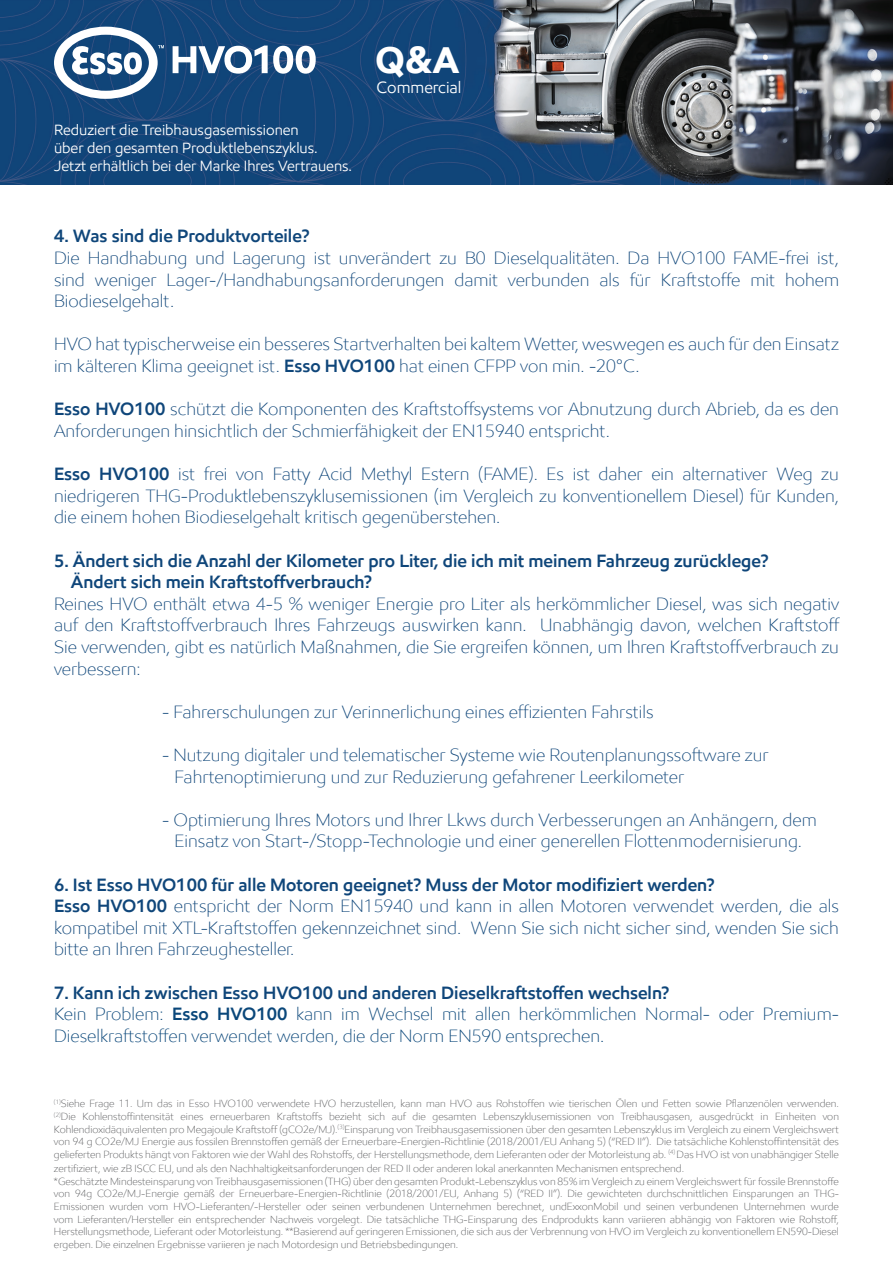
<style>
.page{position:relative;width:893px;height:1263px;background:#fff}
.page>*{position:absolute;margin:0;border:0;box-sizing:border-box;transform-origin:0 0}
.t1{font:700 37.5px "E Mprint";color:#fff}
.t2{font:300 18px/21.6px "E Mprint";color:#0f467a;text-align:justify}
.t3{font:600 18px "E Mprint";color:#0f467a}
.t4{font:300 18px/21.6px "E Mprint";color:#0a477a}
.t5{font:16.5px "E Mprint";color:#fff}
.t6{font:15px/18px "E Mprint";color:#fff}
.t7{font:300 10.5px/12.6px "E Mprint";color:#57585a;text-align:justify}
.s1{font-weight:600}
</style>
<div class="page">
<img style="left:0;top:0;width:893px;height:185px">
<svg style="left:54px;top:27px;width:110px;height:72px"></svg>
<svg style="left:173px;top:46px;width:143px;height:28px"></svg>
<h3 class="t6" style="left:54px;top:121px;width:300px">Reduziert die Treibhausgasemissionen<br>über den gesamten Produktlebenszyklus.<br>Jetzt erhältlich bei der Marke Ihres Vertrauens.</h3>
<h1 class="t1" style="left:375px;top:37px;width:86px">Q&amp;A</h1>
<h3 class="t5" style="left:376px;top:77px;width:86px">Commercial</h3>
<p class="t3" style="left:54px;top:225px;width:257px">4. Was sind die Produktvorteile?</p>
<p class="t2" style="left:54px;top:247px;width:786px">Die Handhabung und Lagerung ist unverändert zu B0 Dieselqualitäten. Da HVO100 FAME-frei ist, sind weniger Lager-/Handhabungsanforderungen damit verbunden als für Kraftstoffe mit hohem Biodieselgehalt.</p>
<p class="t2" style="left:54px;top:333px;width:786px">HVO hat typischerweise ein besseres Startverhalten bei kaltem Wetter, weswegen es auch für den Einsatz im kälteren Klima geeignet ist. <span class="s1">Esso HVO100</span> hat einen CFPP von min. -20°C.</p>
<p class="t2" style="left:54px;top:398px;width:786px"><span class="s1">Esso HVO100</span> schützt die Komponenten des Kraftstoffsystems vor Abnutzung durch Abrieb, da es den</p>
<p class="t2" style="left:54px;top:420px;width:557px">Anforderungen hinsichtlich der Schmierfähigkeit der EN15940 entspricht.</p>
<p class="t2" style="left:54px;top:463px;width:786px"><span class="s1">Esso HVO100</span> ist frei von Fatty Acid Methyl Estern (FAME). Es ist daher ein alternativer Weg zu</p>
<p class="t2" style="left:54px;top:485px;width:786px">niedrigeren THG-Produktlebenszyklusemissionen (im Vergleich zu konventionellem Diesel) für Kunden,</p>
<p class="t2" style="left:54px;top:506px;width:448px">die einem hohen Biodieselgehalt kritisch gegenüberstehen.</p>
<p class="t3" style="left:54px;top:549px;width:716px">5. Ändert sich die Anzahl der Kilometer pro Liter, die ich mit meinem Fahrzeug zurücklege?</p>
<p class="t3" style="left:71px;top:571px;width:303px">Ändert sich mein Kraftstoffverbrauch?</p>
<p class="t2" style="left:54px;top:593px;width:786px">Reines HVO enthält etwa 4-5 % weniger Energie pro Liter als herkömmlicher Diesel, was sich negativ auf den Kraftstoffverbrauch Ihres Fahrzeugs auswirken kann. Unabhängig davon, welchen Kraftstoff Sie verwenden, gibt es natürlich Maßnahmen, die Sie ergreifen können, um Ihren Kraftstoffverbrauch zu verbessern:</p>
<p class="t2" style="left:162px;top:701px;width:493px">- Fahrerschulungen zur Verinnerlichung eines effizienten Fahrstils</p>
<p class="t2" style="left:175px;top:744px;width:595px;text-indent:-13px">- Nutzung digitaler und telematischer Systeme wie Routenplanungssoftware zur<br>Fahrtenoptimierung und zur Reduzierung gefahrener Leerkilometer</p>
<p class="t2" style="left:162px;top:809px;width:656px;text-align:center">- Optimierung Ihres Motors und Ihrer Lkws durch Verbesserungen an Anhängern, dem<br>Einsatz von Start-/Stopp-Technologie und einer generellen Flottenmodernisierung.</p>
<p class="t3" style="left:54px;top:873px;width:662px">6. Ist Esso HVO100 für alle Motoren geeignet? Muss der Motor modifiziert werden?</p>
<p class="t2" style="left:54px;top:895px;width:786px"><span class="s1">Esso HVO100</span> entspricht der Norm EN15940 und kann in allen Motoren verwendet werden, die als kompatibel mit XTL-Kraftstoffen gekennzeichnet sind. Wenn Sie sich nicht sicher sind, wenden Sie sich bitte an Ihren Fahrzeughesteller.</p>
<p class="t3" style="left:54px;top:981px;width:617px">7. Kann ich zwischen Esso HVO100 und anderen Dieselkraftstoffen wechseln?</p>
<p class="t4" style="left:54px;top:1003px;width:786px">Kein Problem: <span class="s1">Esso HVO100</span> kann im Wechsel mit allen herkömmlichen Normal- oder Premium-<br>Dieselkraftstoffen verwendet werden, die der Norm EN590 entsprechen.</p>
<p class="t7" style="left:54px;top:1097px;width:786px"><sup>(1)</sup>Siehe Frage 11. Um das in Esso HVO100 verwendete HVO herzustellen, kann man HVO aus Rohstoffen wie tierischen Ölen und Fetten sowie Pflanzenölen verwenden. <sup>(2)</sup>Die Kohlenstoffintensität eines erneuerbaren Kraftstoffs bezieht sich auf die gesamten Lebenszyklusemissionen von Treibhausgasen, ausgedrückt in Einheiten von Kohlendioxidäquivalenten pro Megajoule Kraftstoff (gCO2e/MJ).<sup>(3)</sup>Einsparung von Treibhausgasemissionen über den gesamten Lebenszyklus im Vergleich zu einem Vergleichswert von 94 g CO2e/MJ Energie aus fossilen Brennstoffen gemäß der Erneuerbare-Energien-Richtlinie (2018/2001/EU Anhang 5) (“RED II”). Die tatsächliche Kohlenstoffintensität des gelieferten Produkts hängt von Faktoren wie der Wahl des Rohstoffs, der Herstellungsmethode, dem Lieferanten oder der Motorleistung ab. <sup>(4)</sup> Das HVO ist von unabhängiger Stelle</p>
<p class="t7" style="left:54px;top:1162px;width:632px">zertifiziert, wie zB ISCC EU, und als den Nachhaltigkeitsanforderungen der RED II oder anderen lokal anerkannten Mechanismen entsprechend.</p>
<p class="t7" style="left:54px;top:1175px;width:786px">*Geschätzte Mindesteinsparung von Treibhausgasemissionen (THG) über den gesamten Produkt-Lebenszyklus von 85% im Vergleich zu einem Vergleichswert für fossile Brennstoffe</p>
<p class="t7" style="left:54px;top:1187px;width:786px">von 94g CO2e/MJ-Energie gemäß der Erneuerbare-Energien-Richtlinie (2018/2001/EU, Anhang 5) (“RED II”). Die gewichteten durchschnittlichen Einsparungen an THG-Emissionen wurden vom HVO-Lieferanten/-Hersteller oder seinen verbundenen Unternehmen berechnet, undExxonMobil und seinen verbundenen Unternehmen wurde vom Lieferanten/Hersteller ein entsprechender Nachweis vorgelegt. Die tatsächliche THG-Einsparung des Endprodukts kann variieren abhängig von Faktoren wie Rohstoff,</p>
<p class="t7" style="left:54px;top:1225px;width:786px">Herstellungsmethode, Lieferant oder Motorleistung. **Basierend auf geringeren Emissionen, die sich aus der Verbrennung von HVO im Vergleich zu konventionellem EN590-Diesel ergeben. Die einzelnen Ergebnisse variieren je nach Motordesign und Betriebsbedingungen.</p>
</div>
